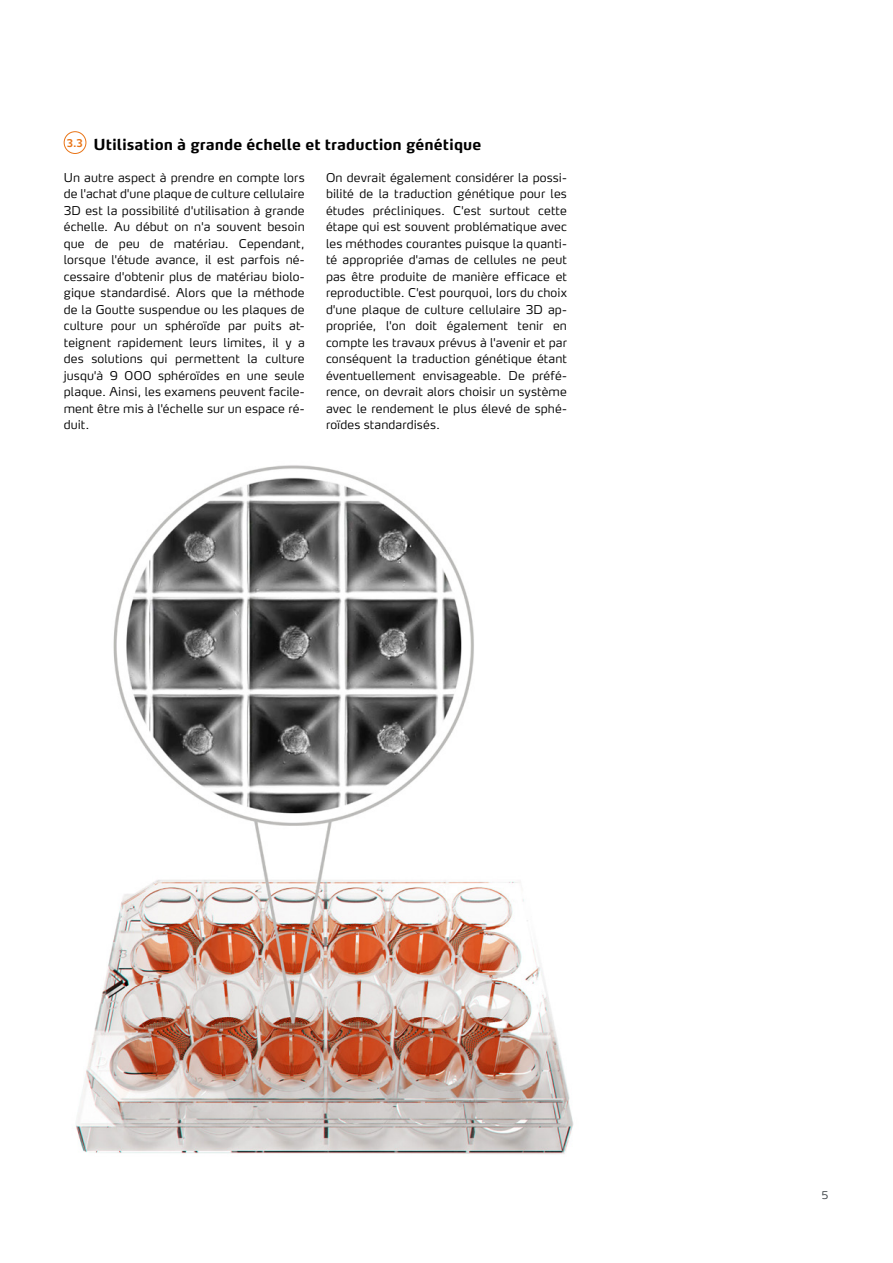
<style>
.page{position:relative;width:893px;height:1263px;background:#fff}
.page>*{position:absolute;margin:0;border:0;box-sizing:border-box;transform-origin:0 0}
.Subhead{font:700 15px "Max OT";color:#000}
.Copy_8pt{font:300 12px/16.5px "Max OT";letter-spacing:.01em;color:#000;text-align:justify}
.List_of_content{font:700 10.65px "Max OT";color:#e97416;scale:.85 1}
.t1{font:300 10.5px "Max OT";color:#3b4145}
</style>
<div class="page">
<img style="left:76px;top:465px;width:498px;height:689px">
<div style="left:64px;top:131px;width:22px;height:23px;border:1px solid #e97416;border-radius:50%"></div>
<p class="List_of_content" style="left:67px;top:136px;width:20px">3.3</p>
<p class="Subhead" style="left:94px;top:135px;width:389px">Utilisation à grande échelle et traduction génétique</p>
<p class="Copy_8pt" style="left:64px;top:169px;width:242px">Un autre aspect à prendre en compte lors de l'achat d'une plaque de culture cellulaire 3D est la possibilité d'utilisation à grande échelle. Au début on n'a souvent besoin que de peu de matériau. Cependant, lorsque l'étude avance, il est parfois né&shy;cessaire d'obtenir plus de matériau biolo&shy;gique standardisé. Alors que la méthode de la Goutte suspendue ou les plaques de culture pour un sphéroïde par puits at&shy;teignent rapidement leurs limites, il y a des solutions qui permettent la culture jusqu'à 9 000 sphéroïdes en une seule plaque. Ainsi, les examens peuvent facile&shy;ment être mis à l'échelle sur un espace ré&shy;duit.</p>
<p class="Copy_8pt" style="left:326px;top:169px;width:242px">On devrait également considérer la possi&shy;bilité de la traduction génétique pour les études précliniques. C'est surtout cette étape qui est souvent problématique avec les méthodes courantes puisque la quanti&shy;té appropriée d'amas de cellules ne peut pas être produite de manière efficace et reproductible. C'est pourquoi, lors du choix d'une plaque de culture cellulaire 3D ap&shy;propriée, l'on doit également tenir en compte les travaux prévus à l'avenir et par conséquent la traduction génétique étant éventuellement envisageable. De préfé&shy;rence, on devrait alors choisir un système avec le rendement le plus élevé de sphé&shy;roïdes standardisés.</p>
<p class="t1" style="left:822px;top:1188px;width:8px">5</p>
</div>
